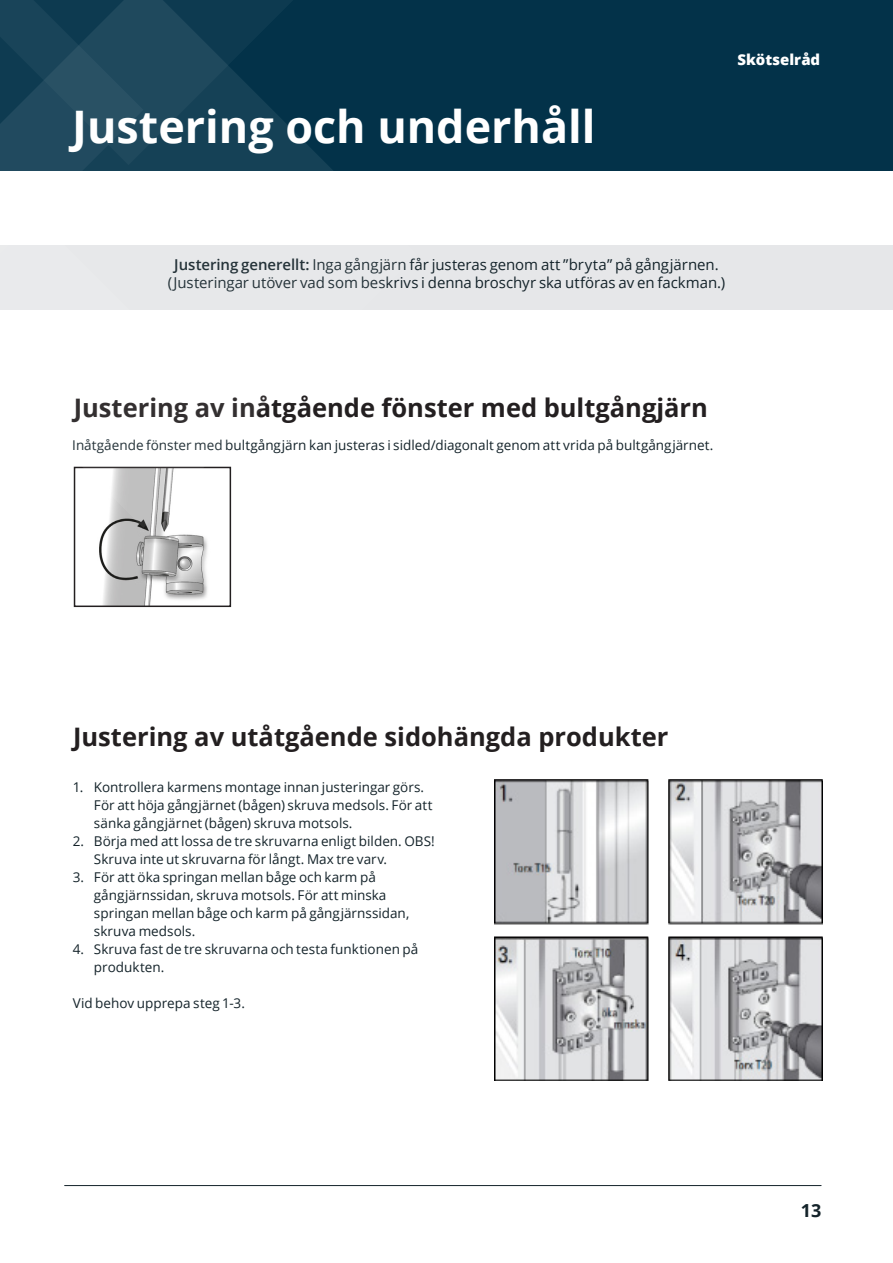
<style>
.page{position:relative;width:893px;height:1263px;background:#fff}
.page>*{position:absolute;margin:0;border:0;box-sizing:border-box;transform-origin:0 0}
._01_Headline_Large{font:700 44.85px "Open Sans";color:#fff}
.t1{font:700 25.5px "Open Sans";color:#231f20}
.Mellanrubrik{font:700 18px "Open Sans";color:#14232a}
._03_Body_text_first{font:15px/18px "Open Sans";letter-spacing:-.005em;color:#14232a;text-align:center}
._01_Headline_Large-2{font:800 15px "Open Sans";color:#fff}
._03_Body_text_first-2{font:13.5px/18px "Open Sans";color:#14232a}
.s1{font-weight:600}
</style>
<div class="page">
<div style="left:0;top:0;width:893px;height:170px;background:#033249"></div>
<hr style="left:65px;top:1185px;width:756px;height:1px;background:#14232a">
<img style="left:103px;top:528px;width:105px;height:76px">
<div style="left:74px;top:467px;width:157px;height:140px;border:2px solid #231f20"></div>
<div style="left:0;top:245px;width:893px;height:64px;background:#e6e7e9"></div>
<img style="left:494px;top:779px;width:328px;height:302px">
<svg style="left:73px;top:528px;width:70px;height:70px"></svg>
<svg style="left:0;top:155px;width:417px;height:373px"></svg>
<svg style="left:0;top:0;width:317px;height:165px;fill:#174257"></svg>
<p class="_01_Headline_Large" style="left:72px;top:95px;width:525px">Justering och underhåll</p>
<p class="_01_Headline_Large-2" style="left:737px;top:48px;width:84px">Skötselråd</p>
<p class="_03_Body_text_first" style="left:168px;top:255px;width:559px"><span class="s1">Justering generellt:</span> Inga gångjärn får justeras genom att ”bryta” på gångjärnen. (Justeringar utöver vad som beskrivs i denna broschyr ska utföras av en fackman.)</p>
<p class="t1" style="left:74px;top:390px;width:636px">Justering av inåtgående fönster med bultgångjärn</p>
<p class="_03_Body_text_first-2" style="left:72px;top:436px;width:643px">Inåtgående fönster med bultgångjärn kan justeras i sidled/diagonalt genom att vrida på bultgångjärnet.</p>
<p class="t1" style="left:73px;top:718px;width:597px">Justering av utåtgående sidohängda produkter</p>
<p class="_03_Body_text_first-2" style="left:94px;top:778px;width:340px;text-indent:-21px">1. Kontrollera karmens montage innan justeringar görs.<br>För att höja gångjärnet (bågen) skruva medsols. För att sänka gångjärnet (bågen) skruva motsols.</p>
<p class="_03_Body_text_first-2" style="left:94px;top:832px;width:342px;text-indent:-21px">2. Börja med att lossa de tre skruvarna enligt bilden. OBS!<br>Skruva inte ut skruvarna för långt. Max tre varv.</p>
<p class="_03_Body_text_first-2" style="left:94px;top:868px;width:317px;text-indent:-21px">3. För att öka springan mellan båge och karm på gångjärnssidan, skruva motsols. För att minska springan mellan båge och karm på gångjärnssidan, skruva medsols.</p>
<p class="_03_Body_text_first-2" style="left:94px;top:940px;width:326px;text-indent:-21px">4. Skruva fast de tre skruvarna och testa funktionen på produkten.</p>
<p class="_03_Body_text_first-2" style="left:73px;top:994px;width:174px">Vid behov upprepa steg 1-3.</p>
<p class="Mellanrubrik" style="left:801px;top:1197px;width:22px">13</p>
</div>
